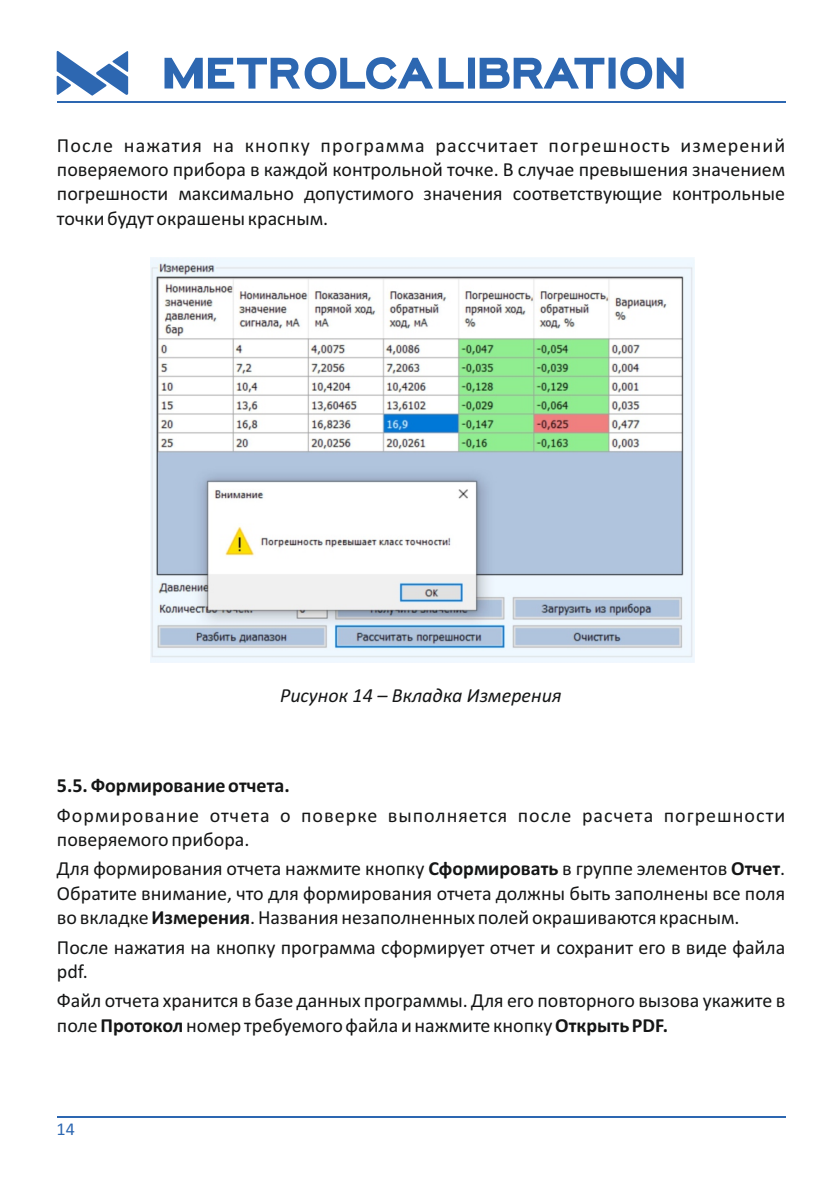
<style>
.page{position:relative;width:840px;height:1191px;background:#fff}
.page>*{position:absolute;margin:0;border:0;box-sizing:border-box;transform-origin:0 0}
.t1{font:20px/24.4px "Calibri";color:#151616;text-align:justify}
.t2{font:20px/24.4px "Calibri";letter-spacing:.05em;color:#151616}
.t3{font:italic 20px "Calibri";color:#151616}
.t4{font:700 20px "Calibri";color:#151616}
.t5{font:18px "Calibri";color:#2d67b1}
.s1{font-weight:700}
</style>
<div class="page">
<hr style="left:57px;top:101px;width:728px;height:2px;background:#2d67b1">
<svg style="left:57px;top:51px;width:71px;height:45px"></svg>
<svg style="left:164px;top:57px;width:519px;height:32px"></svg>
<hr style="left:57px;top:1116px;width:728px;height:2px;background:#2d67b1">
<img style="left:150px;top:258px;width:544px;height:404px">
<p class="t1" style="left:57px;top:134px;width:729px">После нажатия на кнопку программа рассчитает погрешность измерений поверяемого прибора в каждой контрольной точке. В случае превышения значением погрешности максимально допустимого значения соответствующие контрольные точки будут окрашены красным.</p>
<p class="t3" style="left:280px;top:687px;width:283px">Рисунок 14 – Вкладка Измерения</p>
<p class="t4" style="left:57px;top:777px;width:234px">5.5. Формирование отчета.</p>
<p class="t2" style="left:57px;top:804px;width:729px">Формирование отчета о поверке выполняется после расчета погрешности поверяемого прибора.</p>
<p class="t1" style="left:57px;top:858px;width:729px">Для формирования отчета нажмите кнопку <span class="s1">Сформировать</span> в группе элементов <span class="s1">Отчет</span>.<br>Обратите внимание, что для формирования отчета должны быть заполнены все поля во вкладке <span class="s1">Измерения</span>. Названия незаполненных полей окрашиваются красным.</p>
<p class="t1" style="left:57px;top:936px;width:729px">После нажатия на кнопку программа сформирует отчет и сохранит его в виде файла pdf.</p>
<p class="t1" style="left:57px;top:990px;width:729px">Файл отчета хранится в базе данных программы. Для его повторного вызова укажите в поле<span class="s1">Протокол</span> номер требуемого файла и нажмите кнопку <span class="s1">Открыть PDF.</span></p>
<p class="t5" style="left:56px;top:1121px;width:20px">14</p>
</div>
